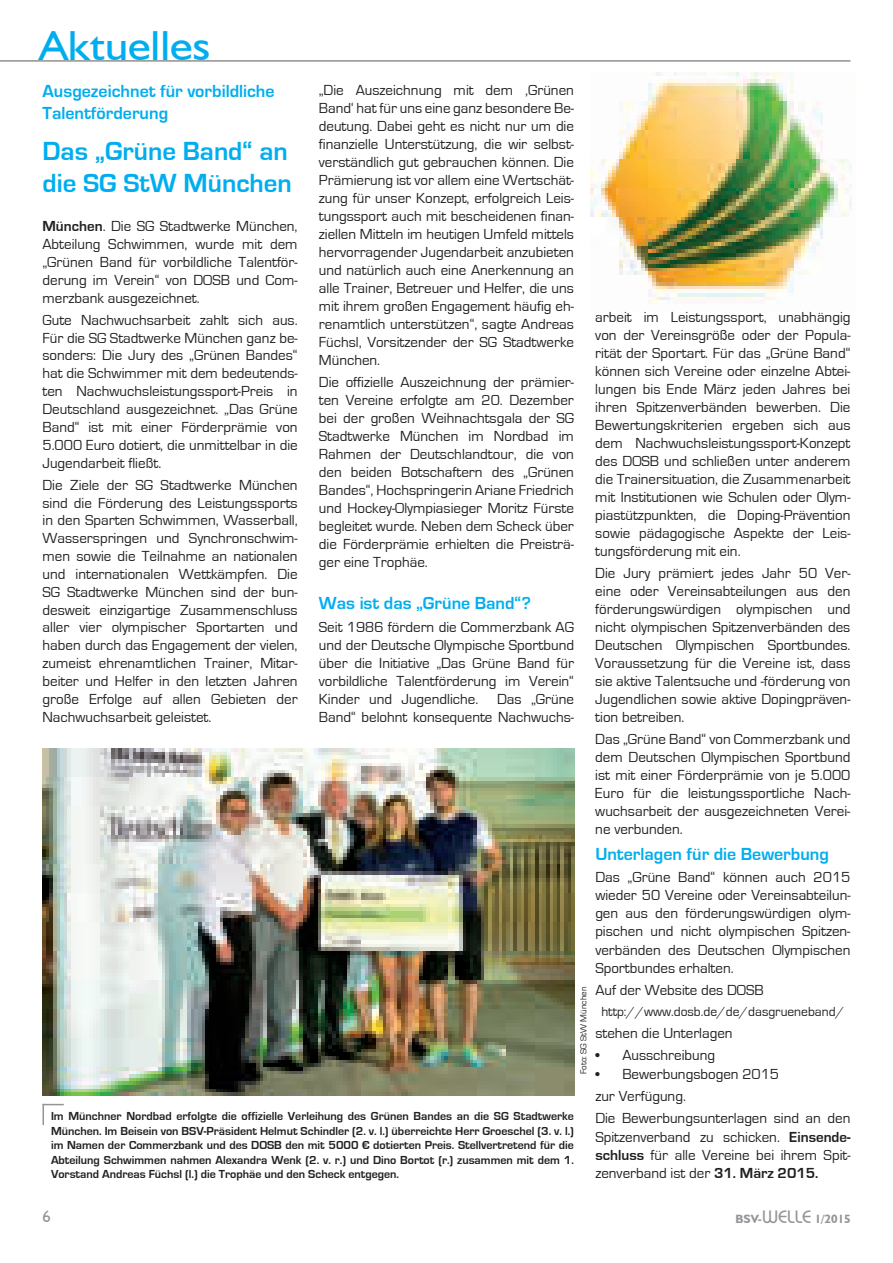
<style>
.page{position:relative;width:893px;height:1263px;background:#fff}
.page>*{position:absolute;margin:0;border:0;box-sizing:border-box;transform-origin:0 0}
.t1{font:42px "Humanist 521 BT";color:#00aeef;scale:1.1 1}
.t2{font:700 27px/32.4px "Eurostile";color:#00aeef}
.t3{font:700 18px/21.6px "Eurostile";color:#00aeef}
.t4{font:16.5px "Humanist 521 BT";color:#939598}
.t5{font:15px/18px "Eurostile";color:#231f20;text-align:justify}
.t6{font:13.5px "Eurostile";color:#231f20}
.t7{font:700 12px/14.4px "Eurostile";color:#231f20;text-align:justify}
.t8{font:700 12px "Humanist 521 BT";color:#939598}
.t9{font:9px "Eurostile";color:#231f20}
.s1{font-weight:700}
.s2{font-family:"Bauhaus IT Cby BT";font-weight:500;font-size:18px}
</style>
<div class="page">
<hr style="left:0;top:60px;width:850px;height:2px;background:#231f20">
<svg style="left:43px;top:1104px;width:21px;height:21px"></svg>
<img style="left:43px;top:749px;width:531px;height:346px">
<img style="left:590px;top:72px;width:262px;height:232px">
<h1 class="t1" style="left:39px;top:20px;width:157px">Aktuelles</h1>
<p class="t3" style="left:43px;top:81px;width:234px">Ausgezeichnet für vorbildliche<br>Talentförderung</p>
<h2 class="t2" style="left:43px;top:135px;width:251px">Das „Grüne Band“ an die SG StW München</h2>
<p class="t5" style="left:43px;top:218px;width:257px"><span class="s1">München</span>. Die SG Stadtwerke München, Abteilung Schwimmen, wurde mit dem „Grünen Band für vorbildliche Talentför&shy;derung im Verein“ von DOSB und Com&shy;merzbank ausgezeichnet.</p>
<p class="t5" style="left:43px;top:311px;width:257px">Gute Nachwuchsarbeit zahlt sich aus.<br>Für die SG Stadtwerke München ganz be&shy;sonders: Die Jury des „Grünen Bandes“ hat die Schwimmer mit dem bedeutends&shy;ten Nachwuchsleistungssport-Preis in Deutschland ausgezeichnet. „Das Grüne Band“ ist mit einer Förderprämie von 5.000 Euro dotiert, die unmittelbar in die Jugendarbeit fließt.</p>
<p class="t5" style="left:43px;top:476px;width:257px">Die Ziele der SG Stadtwerke München sind die Förderung des Leistungssports in den Sparten Schwimmen, Wasserball, Wasserspringen und Synchronschwim&shy;men sowie die Teilnahme an nationalen und internationalen Wettkämpfen. Die SG Stadtwerke München sind der bun&shy;desweit einzigartige Zusammenschluss aller vier olympischer Sportarten und haben durch das Engagement der vielen, zumeist ehrenamtlichen Trainer, Mitar&shy;beiter und Helfer in den letzten Jahren große Erfolge auf allen Gebieten der Nachwuchsarbeit geleistet.</p>
<p class="t5" style="left:319px;top:81px;width:257px">„Die Auszeichnung mit dem ‚Grünen Band‘ hat für uns eine ganz besondere Be&shy;deutung. Dabei geht es nicht nur um die finanzielle Unterstützung, die wir selbst&shy;verständlich gut gebrauchen können. Die Prämierung ist vor allem eine Wertschät&shy;zung für unser Konzept, erfolgreich Leis&shy;tungssport auch mit bescheidenen finan&shy;ziellen Mitteln im heutigen Umfeld mittels hervorragender Jugendarbeit anzubieten und natürlich auch eine Anerkennung an alle Trainer, Betreuer und Helfer, die uns mit ihrem großen Engagement häufig eh&shy;renamtlich unterstützen“, sagte Andreas Füchsl, Vorsitzender der SG Stadtwerke München.</p>
<p class="t5" style="left:319px;top:374px;width:257px">Die offizielle Auszeichnung der prämier&shy;ten Vereine erfolgte am 20. Dezember bei der großen Weihnachtsgala der SG Stadtwerke München im Nordbad im Rahmen der Deutschlandtour, die von den beiden Botschaftern des „Grünen Bandes“, Hochspringerin Ariane Friedrich und Hockey-Olympiasieger Moritz Fürste begleitet wurde. Neben dem Scheck über die Förderprämie erhielten die Preisträ&shy;ger eine Trophäe.</p>
<p class="t3" style="left:319px;top:593px;width:213px">Was ist das „Grüne Band“?</p>
<p class="t5" style="left:319px;top:618px;width:257px">Seit 1986 fördern die Commerzbank AG und der Deutsche Olympische Sportbund über die Initiative „Das Grüne Band für vorbildliche Talentförderung im Verein“ Kinder und Jugendliche.</p>
<p class="t5" style="left:319px;top:690px;width:257px;text-align:right">Das „Grüne<br>Band“ belohnt konsequente Nachwuchs-</p>
<p class="t9" style="left:579px;top:1074px;width:89px;rotate:-90deg">Foto: SG StW München</p>
<p class="t7" style="left:51px;top:1109px;width:524px">Im Münchner Nordbad erfolgte die offizielle Verleihung des Grünen Bandes an die SG Stadtwerke München. Im Beisein von BSV-Präsident Helmut Schindler (2. v. l.) überreichte Herr Groeschel (3. v. l.) im Namen der Commerzbank und des DOSB den mit 5000 € dotierten Preis. Stellvertretend für die Abteilung Schwimmen nahmen Alexandra Wenk (2. v. r.) und Dino Bortot (r.) zusammen mit dem 1.<br>Vorstand Andreas Füchsl (l.) die Trophäe und den Scheck entgegen.</p>
<p class="t5" style="left:595px;top:308px;width:257px">arbeit im Leistungssport, unabhängig von der Vereinsgröße oder der Popula&shy;rität der Sportart. Für das „Grüne Band“ können sich Vereine oder einzelne Abtei&shy;lungen bis Ende März jeden Jahres bei ihren Spitzenverbänden bewerben. Die Bewertungskriterien ergeben sich aus dem Nachwuchsleistungssport-Konzept des DOSB und schließen unter anderem die Trainersituation, die Zusammenarbeit mit Institutionen wie Schulen oder Olym&shy;piastützpunkten, die Doping-Prävention sowie pädagogische Aspekte der Leis&shy;tungsförderung mit ein.</p>
<p class="t5" style="left:595px;top:564px;width:257px">Die Jury prämiert jedes Jahr 50 Ver&shy;eine oder Vereinsabteilungen aus den förderungswürdigen olympischen und nicht olympischen Spitzenverbänden des Deutschen Olympischen Sportbundes.<br>Voraussetzung für die Vereine ist, dass sie aktive Talentsuche und -förderung von Jugendlichen sowie aktive Dopingpräven&shy;tion betreiben.</p>
<p class="t5" style="left:595px;top:730px;width:257px">Das „Grüne Band“ von Commerzbank und dem Deutschen Olympischen Sportbund ist mit einer Förderprämie von je 5.000<br>Euro für die leistungssportliche Nach&shy;wuchsarbeit der ausgezeichneten Verei&shy;ne verbunden.</p>
<p class="t3" style="left:595px;top:844px;width:235px">Unterlagen für die Bewerbung</p>
<p class="t5" style="left:595px;top:869px;width:257px">Das „Grüne Band“ können auch 2015 wieder 50 Vereine oder Vereinsabteilun&shy;gen aus den förderungswürdigen olym&shy;pischen und nicht olympischen Spitzen&shy;verbänden des Deutschen Olympischen Sportbundes erhalten.</p>
<p class="t5" style="left:595px;top:981px;width:170px">Auf der Website des DOSB</p>
<p class="t6" style="left:601px;top:1004px;width:245px">http://www.dosb.de/de/dasgrueneband/</p>
<p class="t5" style="left:595px;top:1024px;width:139px">stehen die Unterlagen</p>
<p class="t5" style="left:595px;top:1047px;width:121px">• Ausschreibung</p>
<p class="t5" style="left:595px;top:1063px;width:257px;line-height:22.4px;text-align:left">• Bewerbungsbogen 2015<br>zur Verfügung.<br>Die Bewerbungsunterlagen sind an den</p>
<p class="t5" style="left:595px;top:1128px;width:257px">Spitzenverband zu schicken. <span class="s1">Einsende&shy;schluss</span> für alle Vereine bei ihrem Spit&shy;zenverband ist der <span class="s1">31. März 2015.</span></p>
<p class="t4" style="left:43px;top:1206px;width:10px">6</p>
<p class="t8" style="left:735px;top:1212px;width:117px">bsv-<span class="s2">WELLE</span> 1/2015</p>
</div>
